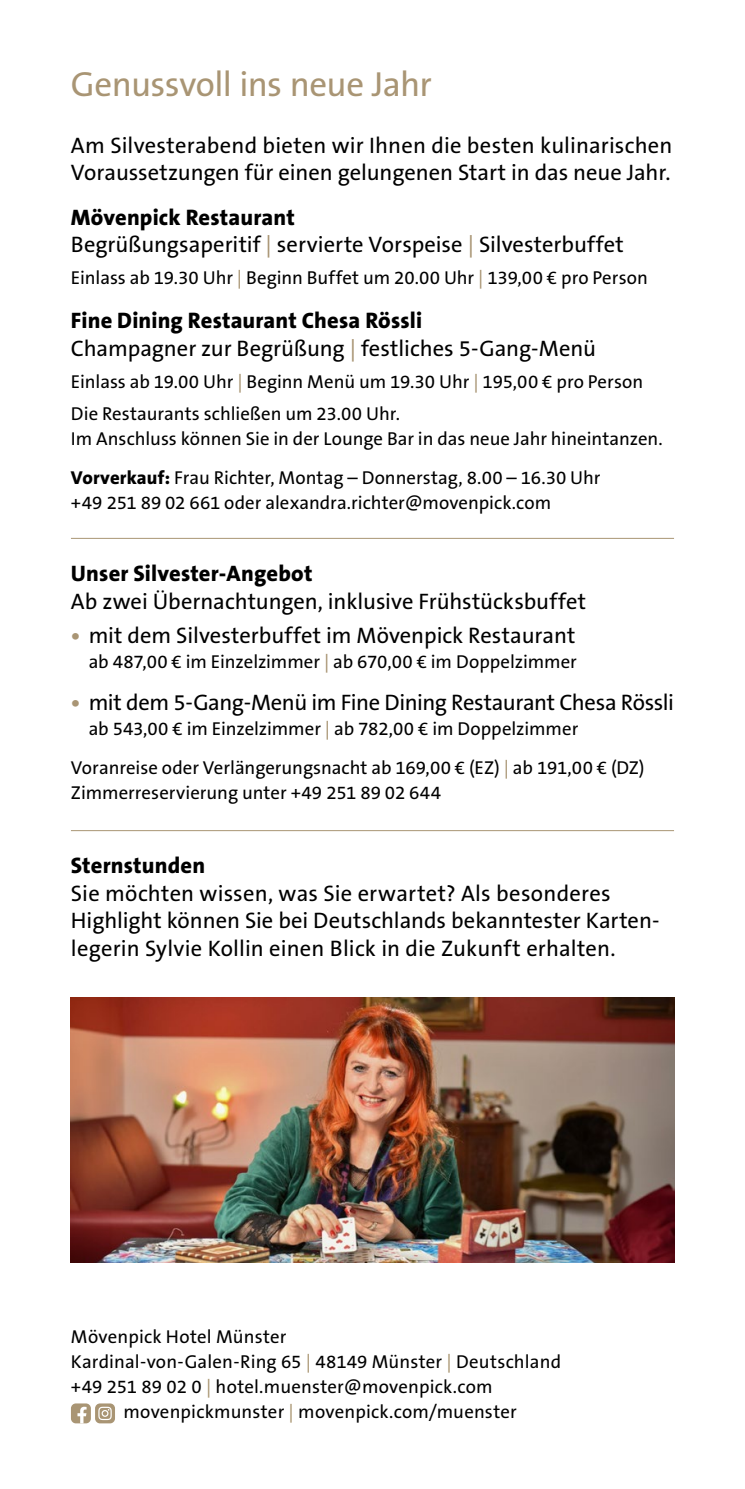
<style>
.page{position:relative;width:745px;height:1489px;background:#fff}
.page>*{position:absolute;margin:0;border:0;box-sizing:border-box;transform-origin:0 0}
.t1{font:35px "The Sans B5 Plain";letter-spacing:-.02em;color:#a99574}
.t2{font:22.5px/27.5px "The Sans B5 Plain";color:#000}
.t3{font:800 22.5px "The Sans B8";letter-spacing:.005em;color:#000}
.t4{font:22.5px "The Sans B5 Plain";letter-spacing:-.025em;color:#000}
.t5{font:18.75px/39.2px "The Sans B5 Plain";color:#000}
.s1{color:#a99574}
.s2{font-family:"The Sans B8";font-weight:800}
.s3{font-family:"The Sans B7";font-weight:700;color:#a99574}
.s4{color:#ab9875}
</style>
<div class="page">
<hr style="left:71px;top:538px;width:602px;height:1px;background:#a99574">
<hr style="left:71px;top:830px;width:602px;height:1px;background:#a99574">
<div style="left:71px;top:1403px;width:20px;height:20px;background:#a99574;border-radius:5px"></div>
<svg style="left:77px;top:1406px;width:9px;height:17px"></svg>
<svg style="left:95px;top:1403px;width:20px;height:20px"></svg>
<svg style="left:98px;top:1406px;width:14px;height:13px"></svg>
<img style="left:71px;top:997px;width:602px;height:264px">
<h1 class="t1" style="left:71px;top:66px;width:362px">Genussvoll ins neue Jahr</h1>
<p class="t2" style="left:71px;top:132px;width:602px">Am Silvesterabend bieten wir Ihnen die besten kulinarischen<br>Voraussetzungen für einen gelungenen Start in das neue Jahr.</p>
<p class="t3" style="left:71px;top:205px;width:225px">Mövenpick Restaurant</p>
<p class="t2" style="left:71px;top:231px;width:554px">Begrüßungsaperitif <span class="s1">|</span> servierte Vorspeise <span class="s1">|</span> Silvesterbuffet</p>
<p class="t5" style="left:71px;top:259px;width:578px">Einlass ab 19.30 Uhr <span class="s1">|</span> Beginn Buffet um 20.00 Uhr <span class="s1">|</span> 139,00 € pro Person</p>
<p class="t3" style="left:71px;top:309px;width:352px">Fine Dining Restaurant Chesa Rössli</p>
<p class="t2" style="left:71px;top:335px;width:526px">Champagner zur Begrüßung <span class="s1">|</span> festliches 5-Gang-Menü</p>
<p class="t5" style="left:71px;top:366px;width:573px;line-height:32px">Einlass ab 19.00 Uhr <span class="s1">|</span> Beginn Menü um 19.30 Uhr <span class="s1">|</span> 195,00 € pro Person<br>Die Restaurants schließen um 23.00 Uhr.</p>
<p class="t5" style="left:71px;top:420px;width:593px">Im Anschluss können Sie in der Lounge Bar in das neue Jahr hineintanzen.<br><span class="s2">Vorverkauf:</span> Frau Richter, Montag – Donnerstag, 8.00 – 16.30 Uhr</p>
<p class="t5" style="left:71px;top:484px;width:481px">+49 251 89 02 661 oder alexandra.richter@movenpick.com</p>
<p class="t3" style="left:71px;top:561px;width:243px">Unser Silvester-Angebot</p>
<p class="t2" style="left:71px;top:588px;width:516px">Ab zwei Übernachtungen, inklusive Frühstücksbuffet</p>
<p class="t2" style="left:71px;top:622px;width:505px"><span class="s3">•</span> mit dem Silvesterbuffet im Mövenpick Restaurant</p>
<p class="t5" style="left:89px;top:643px;width:489px">ab 487,00 € im Einzelzimmer <span class="s1">|</span> ab 670,00 € im Doppelzimmer</p>
<p class="t4" style="left:71px;top:690px;width:604px"><span class="s3">•</span> mit dem 5-Gang-Menü im Fine Dining Restaurant Chesa Rössli</p>
<p class="t5" style="left:71px;top:709px;width:575px;text-indent:18px">ab 543,00 € im Einzelzimmer <span class="s1">|</span> ab 782,00 € im Doppelzimmer<br>Voranreise oder Verlängerungsnacht ab 169,00 € (EZ) <span class="s1">|</span> ab 191,00 € (DZ)</p>
<p class="t5" style="left:71px;top:773px;width:371px">Zimmerreservierung unter +49 251 89 02 644</p>
<p class="t3" style="left:71px;top:853px;width:136px">Sternstunden</p>
<p class="t2" style="left:71px;top:880px;width:589px">Sie möchten wissen, was Sie erwartet? Als besonderes<br>Highlight können Sie bei Deutschlands bekanntester Karten&shy;legerin Sylvie Kollin einen Blick in die Zukunft erhalten.</p>
<p class="t5" style="left:71px;top:1317px;width:217px">Mövenpick Hotel Münster</p>
<p class="t5" style="left:71px;top:1342px;width:491px">Kardinal-von-Galen-Ring 65 <span class="s4">|</span> 48149 Münster <span class="s4">|</span> Deutschland</p>
<p class="t5" style="left:71px;top:1367px;width:423px">+49 251 89 02 0 <span class="s4">|</span> hotel.muenster@movenpick.com</p>
<p class="t5" style="left:123px;top:1392px;width:394px">movenpickmunster <span class="s4">|</span> movenpick.com/muenster</p>
</div>
